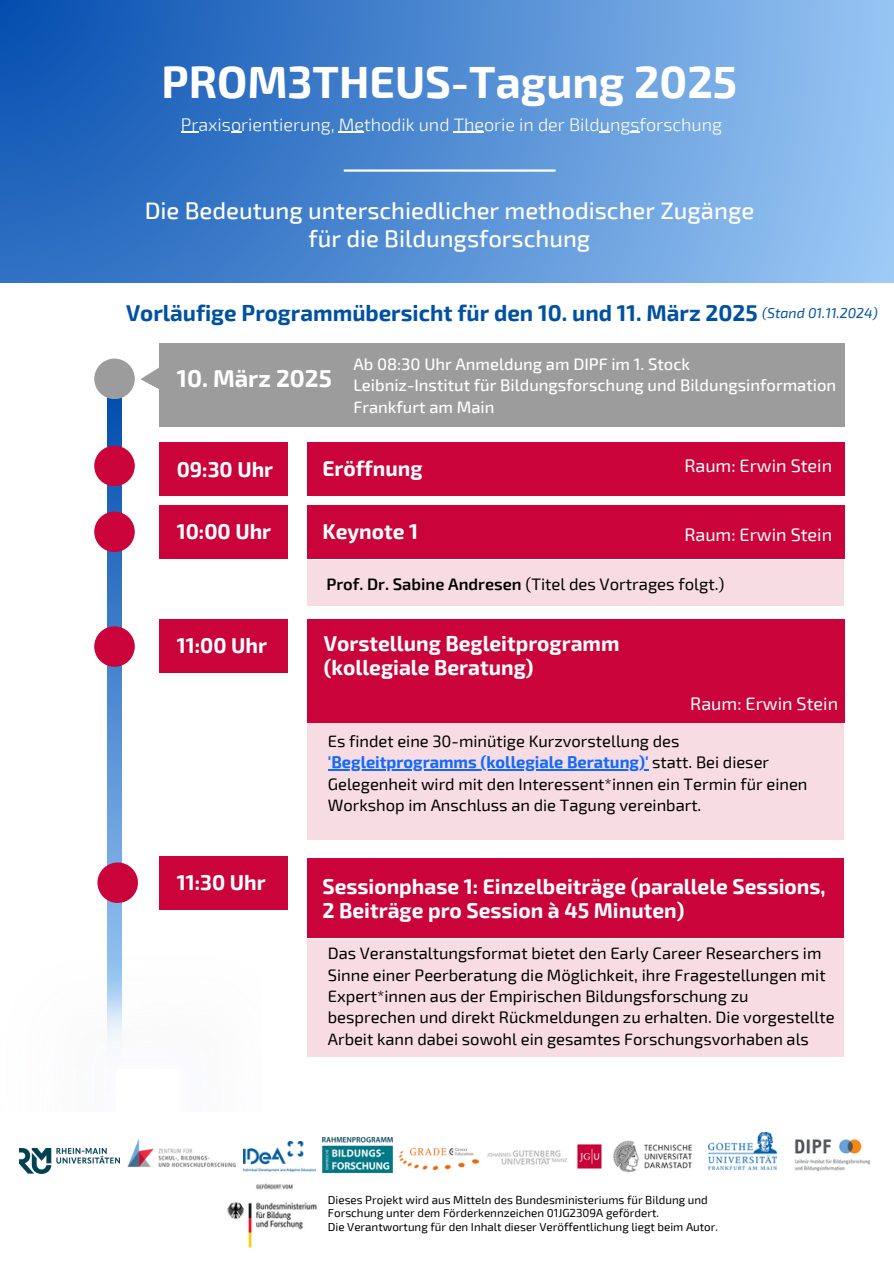
<style>
.page{position:relative;width:894px;height:1264px;background:#fff}
.page>*{position:absolute;margin:0;border:0;box-sizing:border-box;transform-origin:0 0}
.t1{font:700 44.1px "Exo 2";color:#fff}
.t2{font:500 23.85px/28.2px "Exo 2";color:#fff;text-align:center}
.t3{font:700 23.85px "Exo 2";color:#fff}
.t4{font:700 22.35px "Exo 2";color:#0151a2}
.t5{font:700 21px/24.8px "Exo 2";color:#fff}
.t6{font:300 18px "Exo 2";color:#fff}
.t7{font:18px "Exo 2";color:#fff}
.t8{font:500 16.65px/21.6px "Exo 2";color:#fff}
.t9{font:16.65px "Exo 2";color:#000}
.t10{font:16.5px/21.3px "Exo 2";color:#000}
.t11{font:italic 14.25px "Exo 2";color:#0151a2}
.t12{font:11.55px/13.5px "Exo 2";color:#000}
.s1{font-weight:600}
.s2{font-weight:700;color:#1069ff}
</style>
<div class="page">
<img style="left:227px;top:1183px;width:90px;height:65px">
<svg style="left:0;top:0;width:893px;height:283px;background:#548ed3"></svg>
<hr style="left:343px;top:169px;width:212px;height:3px;background:#fff">
<svg style="left:108px;top:398px;width:13px;height:550px;background:#4d88d0"></svg>
<div style="left:159px;top:343px;width:685px;height:84px;background:#9c9c9c"></div>
<div style="left:94px;top:358px;width:41px;height:41px;background:#9c9c9c;border-radius:50%"></div>
<svg style="left:141px;top:367px;width:18px;height:22px"></svg>
<div style="left:159px;top:442px;width:129px;height:54px;background:#ca043b"></div>
<div style="left:307px;top:442px;width:537px;height:54px;background:#ca043b"></div>
<div style="left:159px;top:505px;width:129px;height:53px;background:#ca043b"></div>
<div style="left:307px;top:505px;width:537px;height:53px;background:#ca043b"></div>
<div style="left:307px;top:559px;width:537px;height:46px;background:#f7dce4"></div>
<div style="left:94px;top:445px;width:41px;height:41px;background:#ca043b;border-radius:50%"></div>
<div style="left:94px;top:511px;width:41px;height:41px;background:#ca043b;border-radius:50%"></div>
<div style="left:159px;top:619px;width:129px;height:53px;background:#ca043b"></div>
<div style="left:307px;top:619px;width:537px;height:103px;background:#ca043b"></div>
<div style="left:307px;top:722px;width:537px;height:118px;background:#f7dce4"></div>
<div style="left:159px;top:855px;width:129px;height:54px;background:#ca043b"></div>
<div style="left:94px;top:626px;width:41px;height:40px;background:#ca043b;border-radius:50%"></div>
<div style="left:97px;top:862px;width:41px;height:41px;background:#ca043b;border-radius:50%"></div>
<div style="left:307px;top:857px;width:537px;height:80px;background:#ca043b"></div>
<div style="left:307px;top:938px;width:537px;height:118px;background:#f7dce4"></div>
<img style="left:487px;top:1144px;width:115px;height:25px">
<img style="left:708px;top:1132px;width:68px;height:37px">
<img style="left:613px;top:1140px;width:79px;height:33px">
<img style="left:244px;top:1141px;width:72px;height:30px">
<img style="left:794px;top:1139px;width:77px;height:33px">
<img style="left:127px;top:1139px;width:109px;height:28px">
<img style="left:322px;top:1137px;width:70px;height:35px">
<img style="left:399px;top:1148px;width:79px;height:21px">
<img style="left:19px;top:1148px;width:100px;height:25px">
<svg style="left:181px;top:132px;width:17px;height:1px"></svg>
<svg style="left:339px;top:132px;width:25px;height:1px"></svg>
<hr style="left:453px;top:132px;width:31px;height:1px;background:#fff">
<hr style="left:328px;top:769px;width:320px;height:1px;background:#1069ff">
<h5 class="t1" style="left:161px;top:53px;width:577px">PROM3THEUS-Tagung 2025</h5>
<h5 class="t6" style="left:181px;top:113px;width:542px">Praxisorientierung, Methodik und Theorie in der Bildungsforschung</h5>
<h5 class="t2" style="left:145px;top:195px;width:611px">Die Bedeutung unterschiedlicher methodischer Zugänge für die Bildungsforschung</h5>
<p class="t4" style="left:126px;top:298px;width:633px">Vorläufige Programmübersicht für den 10. und 11. März 2025</p>
<p class="t11" style="left:761px;top:304px;width:117px">(Stand 01.11.2024)</p>
<p class="t3" style="left:177px;top:363px;width:156px">10. März 2025</p>
<p class="t8" style="left:353px;top:352px;width:484px">Ab 08:30 Uhr Anmeldung am DIPF im 1. Stock<br>Leibniz-Institut für Bildungsforschung und Bildungsinformation<br>Frankfurt am Main</p>
<h2 class="t5" style="left:177px;top:455px;width:98px">09:30 Uhr</h2>
<p class="t5" style="left:322px;top:455px;width:101px">Eröffnung</p>
<p class="t7" style="left:684px;top:453px;width:149px">Raum: Erwin Stein</p>
<h6 class="t5" style="left:177px;top:518px;width:96px">10:00 Uhr</h6>
<p class="t5" style="left:322px;top:517px;width:97px">Keynote 1</p>
<p class="t7" style="left:684px;top:523px;width:149px">Raum: Erwin Stein</p>
<p class="t9" style="left:326px;top:573px;width:399px"><span class="s1">Prof. Dr. Sabine Andresen</span> (Titel des Vortrages folgt.)</p>
<h2 class="t5" style="left:177px;top:632px;width:92px">11:00 Uhr</h2>
<p class="t5" style="left:324px;top:629px;width:297px">Vorstellung Begleitprogramm (kollegiale Beratung)</p>
<p class="t7" style="left:690px;top:691px;width:149px">Raum: Erwin Stein</p>
<p class="t10" style="left:328px;top:729px;width:353px">Es findet eine 30-minütige Kurzvorstellung des</p>
<p class="t10" style="left:328px;top:751px;width:481px"><span class="s2">'Begleitprogramms (kollegiale Beratung)'</span> statt. Bei dieser<br>Gelegenheit wird mit den Interessent*innen ein Termin für einen<br>Workshop im Anschluss an die Tagung vereinbart.</p>
<h4 class="t5" style="left:177px;top:869px;width:90px">11:30 Uhr</h4>
<h3 class="t5" style="left:322px;top:872px;width:504px">Sessionphase 1: Einzelbeiträge (parallele Sessions,<br>2 Beiträge pro Session à 45 Minuten)</h3>
<p class="t10" style="left:328px;top:942px;width:508px">Das Veranstaltungsformat bietet den Early Career Researchers im Sinne einer Peerberatung die Möglichkeit, ihre Fragestellungen mit Expert*innen aus der Empirischen Bildungsforschung zu besprechen und direkt Rückmeldungen zu erhalten. Die vorgestellte Arbeit kann dabei sowohl ein gesamtes Forschungsvorhaben als</p>
<h3 class="t12" style="left:328px;top:1192px;width:381px">Dieses Projekt wird aus Mitteln des Bundesministeriums für Bildung und<br>Forschung unter dem Förderkennzeichen 01JG2309A gefördert.</h3>
<h3 class="t12" style="left:328px;top:1219px;width:392px">Die Verantwortung für den Inhalt dieser Veröffentlichung liegt beim Autor.</h3>
</div>
